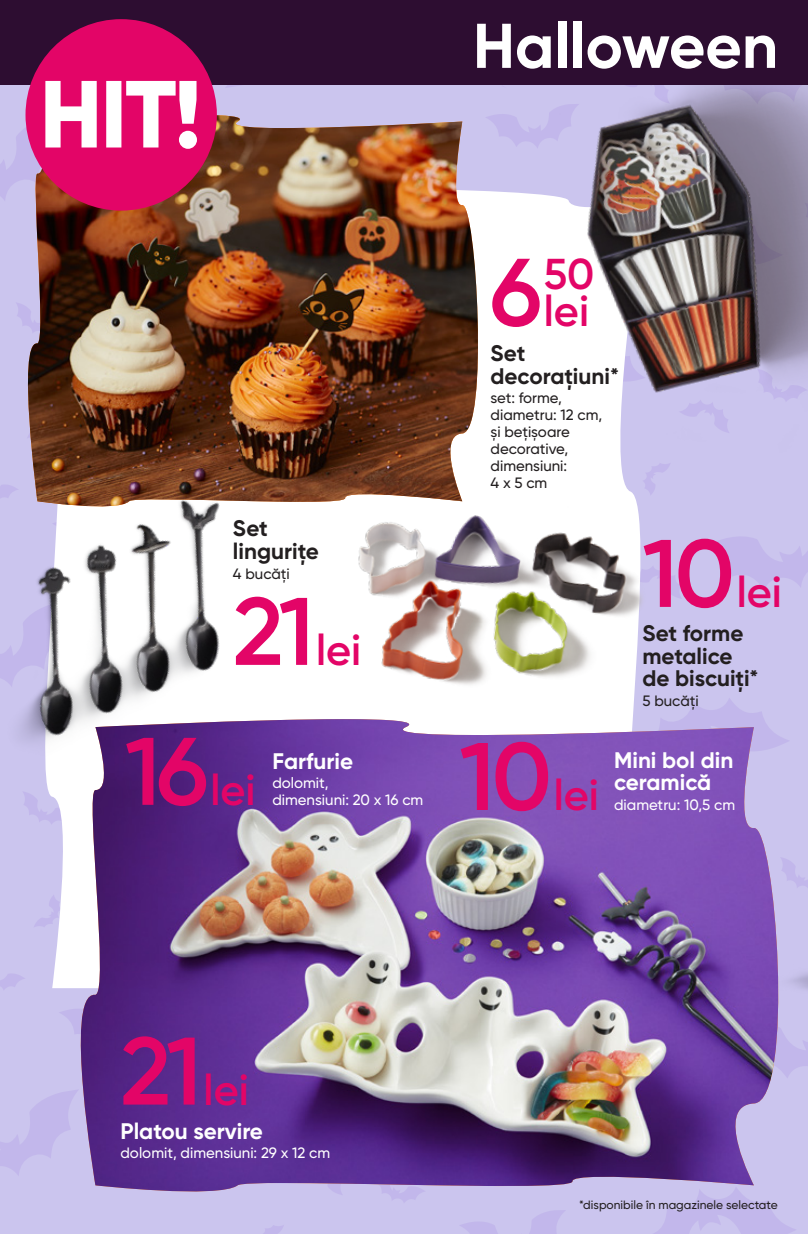
<style>
.page{position:relative;width:808px;height:1234px;background:#fff}
.page>*{position:absolute;margin:0;border:0;box-sizing:border-box;transform-origin:0 0}
.t1{font:700 63px "Gilroy";color:#fff}
.t2{font:600 43.2px/36.8px "Gilroy";color:#e30567;text-align:right}
.t3{font:700 22.5px/22.5px "Gilroy";color:#231f20}
.t4{font:700 22.5px/22.5px "Gilroy";color:#fff}
.t5{font:500 15px/16.8px "Gilroy";color:#231f20}
.t6{font:500 15px/16.8px "Gilroy";color:#fff}
.t7{font:500 12px "Gilroy";color:#231f20}
.s1{font-size:95.7px}
</style>
<div class="page">
<div style="left:0;top:0;width:808px;height:1233px;background:#cbc5ee"></div>
<svg style="left:795px;top:1055px;width:13px;height:13px"></svg>
<svg style="left:0;top:1092px;width:63px;height:83px"></svg>
<svg style="left:0;top:974px;width:25px;height:16px"></svg>
<svg style="left:23px;top:792px;width:5px;height:15px"></svg>
<svg style="left:265px;top:1225px;width:19px;height:8px"></svg>
<svg style="left:460px;top:1210px;width:105px;height:23px"></svg>
<svg style="left:392px;top:1198px;width:24px;height:4px"></svg>
<svg style="left:655px;top:1198px;width:141px;height:35px"></svg>
<svg style="left:63px;top:712px;width:732px;height:420px"></svg>
<img style="left:80px;top:719px;width:704px;height:479px">
<img style="left:28px;top:228px;width:356px;height:231px">
<img style="left:224px;top:386px;width:534px;height:369px">
<img style="left:0;top:459px;width:324px;height:329px">
<img style="left:385px;top:85px;width:423px;height:537px">
<div style="left:0;top:0;width:808px;height:85px;background:#2d0d31"></div>
<img style="left:0;top:19px;width:460px;height:209px">
<h1 class="t1" style="left:473px;top:6px;width:307px">Halloween</h1>
<h3 class="t3" style="left:233px;top:517px;width:87px">Set lingurițe</h3>
<p class="t5" style="left:233px;top:564px;width:58px">4 bucăți</p>
<h2 class="t2" style="left:233px;top:631px;width:130px"><span class="s1">21</span>lei</h2>
<h2 class="t2" style="left:125px;top:770px;width:132px"><span class="s1">16</span>lei</h2>
<h3 class="t4" style="left:272px;top:749px;width:82px">Farfurie</h3>
<p class="t6" style="left:272px;top:774px;width:152px">dolomit,<br>dimensiuni: 20 x 16 cm</p>
<h2 class="t2" style="left:490px;top:255px;width:106px"><span class="s1">6</span>50 lei</h2>
<h3 class="t3" style="left:490px;top:342px;width:130px">Set decorațiuni*</h3>
<p class="t5" style="left:490px;top:389px;width:113px">set: forme, diametru: 12 cm, și bețișoare decorative, dimensiuni:<br>4 x 5 cm</p>
<h2 class="t2" style="left:642px;top:573px;width:141px"><span class="s1">10</span>lei</h2>
<h3 class="t3" style="left:642px;top:622px;width:118px">Set forme metalice de biscuiți*</h3>
<p class="t5" style="left:642px;top:692px;width:58px">5 bucăți</p>
<h2 class="t2" style="left:459px;top:776px;width:141px"><span class="s1">10</span>lei</h2>
<h3 class="t4" style="left:614px;top:748px;width:121px">Mini bol din ceramică</h3>
<p class="t6" style="left:614px;top:796px;width:122px">diametru: 10,5 cm</p>
<h2 class="t2" style="left:120px;top:1070px;width:130px"><span class="s1">21</span>lei</h2>
<h3 class="t4" style="left:120px;top:1118px;width:144px">Platou servire</h3>
<p class="t6" style="left:120px;top:1143px;width:211px">dolomit, dimensiuni: 29 x 12 cm</p>
<p class="t7" style="left:579px;top:1196px;width:200px">*disponibile în magazinele selectate</p>
</div>
